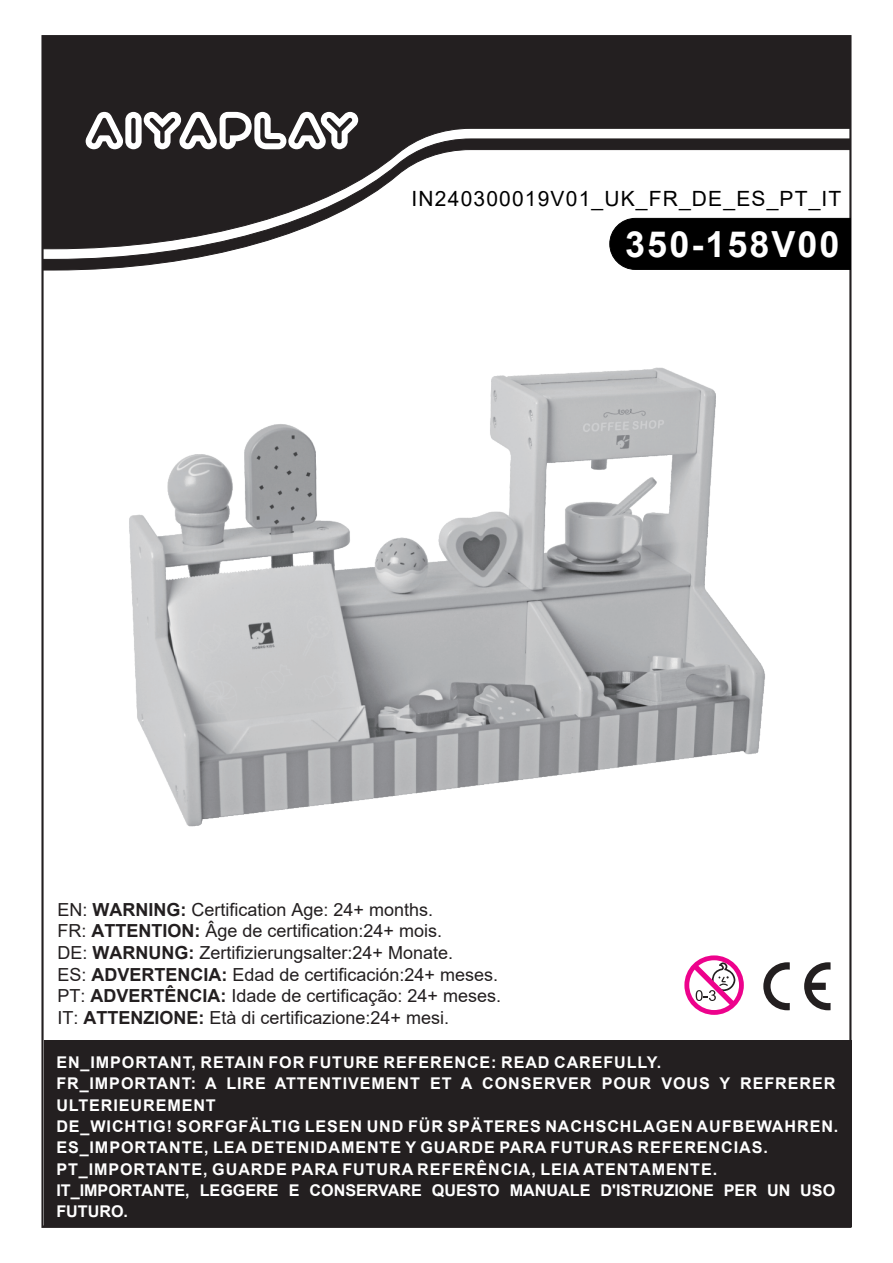
<style>
.page{position:relative;width:893px;height:1263px;background:#fff}
.page>*{position:absolute;margin:0;border:0;box-sizing:border-box;transform-origin:0 0}
.t1{font:700 36px "Arial";letter-spacing:.055em;color:#fff}
.t2{font:21px "Arial";letter-spacing:.055em;color:#000}
.t3{font:18px/21.6px "Arial";color:#231f20}
.t4{font:700 16.2px/21.3px "Arial";letter-spacing:.055em;color:#fff}
.s1{font-weight:700}
</style>
<div class="page">
<svg style="left:763px;top:962px;width:67px;height:48px"></svg>
<svg style="left:684px;top:955px;width:60px;height:60px"></svg>
<div style="left:44px;top:1041px;width:808px;height:186px;background:#231f20"></div>
<div style="left:42px;top:35px;width:809px;height:103px;background:#231f20"></div>
<svg style="left:42px;top:138px;width:809px;height:133px"></svg>
<svg style="left:86px;top:112px;width:272px;height:37px"></svg>
<img style="left:129px;top:367px;width:636px;height:460px">
<p class="t2" style="left:412px;top:184px;width:431px">IN240300019V01_UK_FR_DE_ES_PT_IT</p>
<h1 class="t1" style="left:625px;top:219px;width:216px">350-158V00</h1>
<p class="t3" style="left:57px;top:898px;width:445px">EN: <span class="s1">WARNING:</span> Certification Age: 24+ months.<br>FR: <span class="s1">ATTENTION:</span> Âge de certification:24+ mois.<br>DE: <span class="s1">WARNUNG:</span> Zertifizierungsalter:24+ Monate.<br>ES: <span class="s1">ADVERTENCIA:</span> Edad de certificación:24+ meses.<br>PT: <span class="s1">ADVERTÊNCIA:</span> Idade de certificação: 24+ meses.<br>IT: <span class="s1">ATTENZIONE:</span> Età di certificazione:24+ mesi.</p>
<p class="t4" style="left:56px;top:1052px;width:784px">EN_IMPORTANT, RETAIN FOR FUTURE REFERENCE: READ CAREFULLY.<br>FR_IMPORTANT: A LIRE ATTENTIVEMENT ET A CONSERVER POUR VOUS Y REFRERER ULTERIEUREMENT<br>DE_WICHTIG! SORFGFÄLTIG LESEN UND FÜR SPÄTERES NACHSCHLAGEN AUFBEWAHREN.<br>ES_IMPORTANTE, LEA DETENIDAMENTE Y GUARDE PARA FUTURAS REFERENCIAS.<br>PT_IMPORTANTE, GUARDE PARA FUTURA REFERÊNCIA, LEIA ATENTAMENTE.<br>IT_IMPORTANTE, LEGGERE E CONSERVARE QUESTO MANUALE D'ISTRUZIONE PER UN USO FUTURO.</p>
</div>
